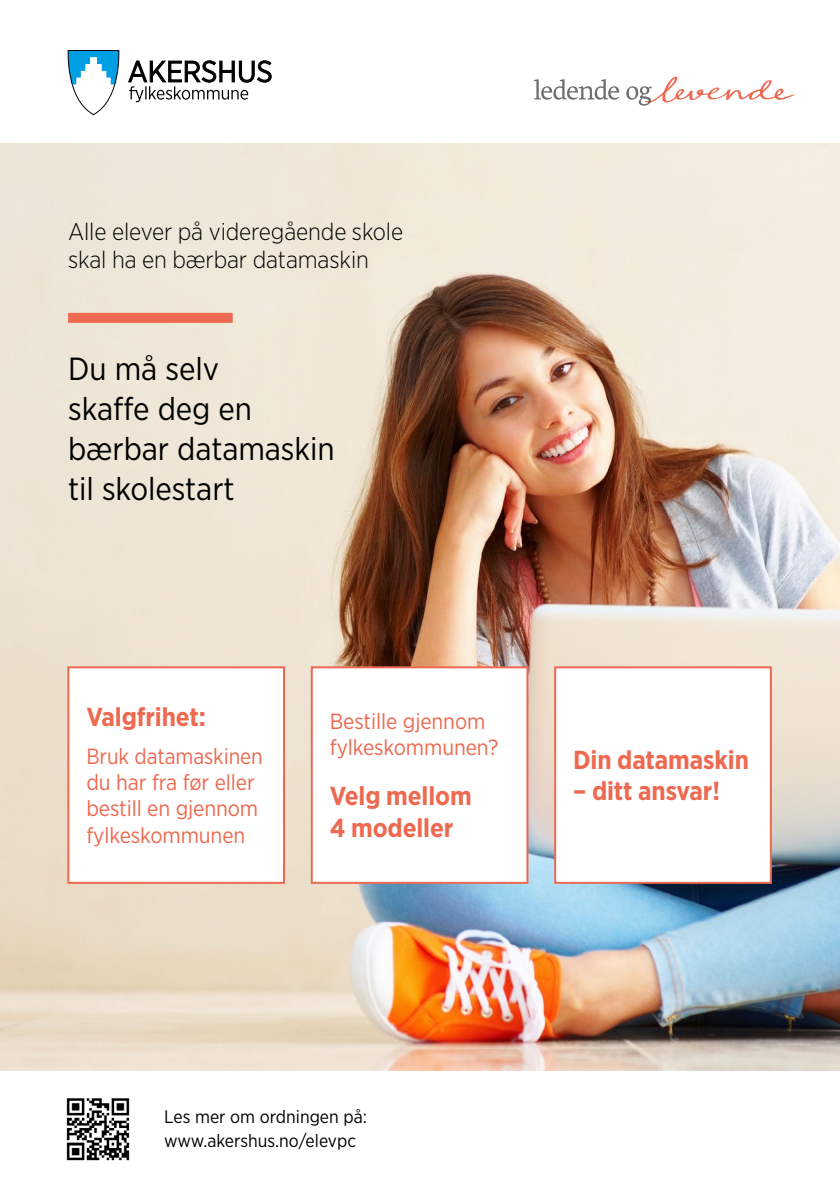
<style>
.page{position:relative;width:840px;height:1191px;background:#fff}
.page>*{position:absolute;margin:0;border:0;box-sizing:border-box;transform-origin:0 0}
.t1{font:32px/40px "Gotham Narrow";letter-spacing:-.005em;color:#000}
.t2{font:700 26px/31.2px "Gotham Narrow";letter-spacing:-.005em;color:#ed6950}
.t3{font:300 24px/28px "Gotham Narrow";letter-spacing:-.005em;color:#000}
.t4{font:22px/26.4px "Gotham Narrow";letter-spacing:-.005em;color:#ed6950}
.t5{font:18px/24px "Gotham Narrow";color:#000}
</style>
<div class="page">
<img style="left:0;top:143px;width:839px;height:927px">
<div style="left:311px;top:667px;width:216px;height:216px;background:#fff"></div>
<div style="left:310px;top:666px;width:218px;height:218px;border:2px solid #ed6950"></div>
<div style="left:68px;top:667px;width:216px;height:216px;background:#fff"></div>
<div style="left:67px;top:666px;width:218px;height:218px;border:2px solid #ed6950"></div>
<div style="left:555px;top:667px;width:215px;height:216px;background:#fff"></div>
<div style="left:554px;top:666px;width:217px;height:218px;border:2px solid #ed6950"></div>
<img style="left:66px;top:1098px;width:64px;height:63px">
<svg style="left:128px;top:60px;width:143px;height:42px"></svg>
<svg style="left:67px;top:50px;width:53px;height:65px"></svg>
<svg style="left:534px;top:79px;width:85px;height:21px"></svg>
<svg style="left:626px;top:77px;width:168px;height:29px"></svg>
<div style="left:68px;top:313px;width:164px;height:10px;background:#ed6950"></div>
<p class="t3" style="left:68px;top:217px;width:336px">Alle elever på videregående skole skal ha en bærbar datamaskin</p>
<h1 class="t1" style="left:68px;top:348px;width:268px">Du må selv<br>skaffe deg en bærbar datamaskin til skolestart</h1>
<p class="t2" style="left:86px;top:700px;width:121px">Valgfrihet:</p>
<p class="t4" style="left:86px;top:742px;width:178px">Bruk datamaskinen du har fra før eller bestill en gjennom fylkeskommunen</p>
<p class="t4" style="left:329px;top:707px;width:170px">Bestille gjennom fylkeskommunen?</p>
<p class="t2" style="left:329px;top:780px;width:143px">Velg mellom<br>4 modeller</p>
<p class="t2" style="left:573px;top:743px;width:177px">Din datamaskin</p>
<p class="t2" style="left:573px;top:775px;width:148px">– ditt ansvar!</p>
<p class="t5" style="left:164px;top:1104px;width:204px">Les mer om ordningen på: www.akershus.no/elevpc</p>
</div>
